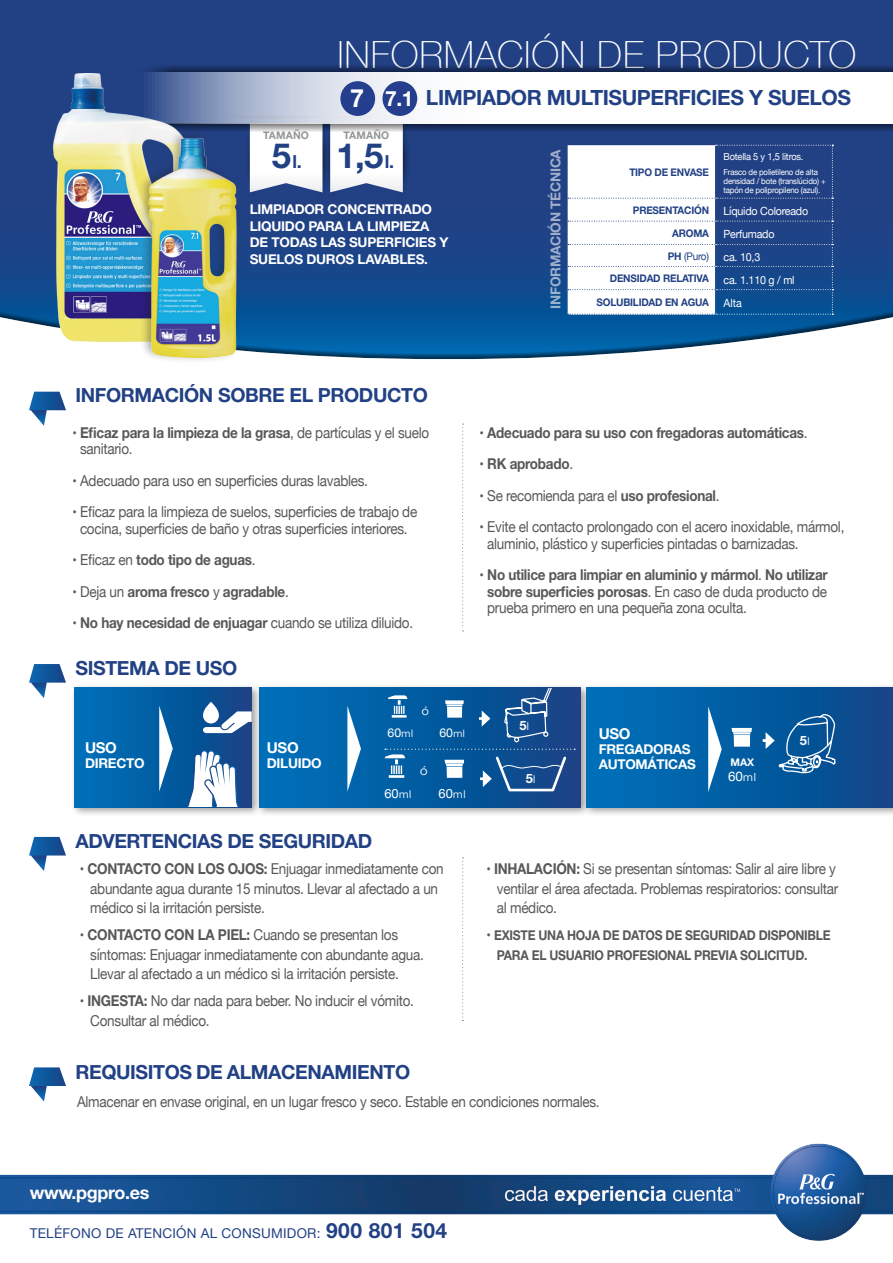
<style>
.page{position:relative;width:893px;height:1263px;background:#fff}
.page>*{position:absolute;margin:0;border:0;box-sizing:border-box;transform-origin:0 0}
.t1{font:100 37.5px "Helvetica Neue";letter-spacing:.02em;color:#fff}
.t2{font:700 34.65px "Helvetica Neue";color:#224185}
.t3{font:700 21px "Helvetica Neue";letter-spacing:-.02em;color:#224185}
.t4{font:700 21px "Helvetica Neue";color:#fff}
.t5{font:700 19.5px "Helvetica Neue";letter-spacing:-.02em;color:#224185}
.t6{font:700 18px "Helvetica Neue";letter-spacing:-.02em;color:#fff}
.t7{font:15px/31.5px "Helvetica Neue";letter-spacing:-.02em;color:#57585a;scale:.9 1}
.t8{font:700 15px "Helvetica Neue";letter-spacing:-.02em;color:#fff}
.t9{font:700 13.65px "Helvetica Neue";letter-spacing:-.02em;color:#fff}
.t10{font:700 13.5px/16.5px "Helvetica Neue";letter-spacing:-.02em;color:#fff}
.t11{font:700 13.5px/19.5px "Helvetica Neue";letter-spacing:-.02em;color:#57585a;scale:.9 1}
.t12{font:13.5px "Helvetica Neue";letter-spacing:.02em;color:#224185}
.t13{font:13.35px "Helvetica Neue";color:#fff}
.t14{font:12.9px "Helvetica Neue";color:#fff}
.t15{font:700 12.9px "Helvetica Neue";color:#fff}
.t16{font:12.45px "Gotham";color:#fff}
.t17{font:12.3px "Helvetica Neue";color:#fff}
.t18{font:11.85px "Gotham";color:#fff}
.t19{font:11.25px "Helvetica Neue";letter-spacing:-.02em;color:#fff;scale:.95 1}
.t20{font:700 10.5px "Helvetica Neue";letter-spacing:-.02em;color:#224185;scale:.95 1}
.t21{font:10.5px "Helvetica Neue";color:#224185;scale:.95 1}
.t22{font:700 10.5px "Helvetica Neue";color:#fff}
.t23{font:700 10.35px "Helvetica Neue";letter-spacing:.015em;color:#939598}
.t24{font:9.75px "Helvetica Neue";letter-spacing:-.02em;color:#fff;scale:.95 1}
.t25{font:8.25px/9px "Helvetica Neue";letter-spacing:-.02em;color:#fff;scale:.95 1}
.s1{font-size:25.05px}
.s2{font-size:18px}
.s3{font-weight:700}
.s4{font-weight:700;font-size:18px}
.s5{font-family:"Gotham";font-size:10.05px}
.s6{font-family:"Gotham";font-size:10.5px}
.s7{font-family:"Gotham";font-weight:400;font-size:10.5px}
.s8{font-family:"Gotham";font-size:10.95px}
.s9{font-weight:700;font-size:21px}
</style>
<div class="page">
<div style="left:0;top:0;width:893px;height:361px;background:#231f20;opacity:.6"></div>
<img style="left:252px;top:192px;width:7px;height:12px">
<img style="left:311px;top:136px;width:15px;height:68px">
<svg style="left:252px;top:136px;width:70px;height:56px"></svg>
<img style="left:326px;top:136px;width:14px;height:68px">
<img style="left:391px;top:136px;width:19px;height:68px">
<svg style="left:330px;top:136px;width:73px;height:56px"></svg>
<svg style="left:190px;top:123px;width:703px;height:13px;background:#4f6189"></svg>
<svg style="left:129px;top:60px;width:764px;height:12px;background:#1c3670"></svg>
<svg style="left:0;top:72px;width:893px;height:51px"></svg>
<img style="left:0;top:1143px;width:893px;height:98px">
<div style="left:255px;top:683px;width:336px;height:135px;background:#231f20;opacity:.44"></div>
<div style="left:259px;top:687px;width:322px;height:120px;background:linear-gradient(to right,#0072bc,#124385)"></div>
<svg style="left:568px;top:145px;width:265px;height:170px"></svg>
<svg style="left:29px;top:392px;width:37px;height:34px"></svg>
<svg style="left:29px;top:664px;width:37px;height:34px"></svg>
<svg style="left:29px;top:837px;width:37px;height:34px"></svg>
<svg style="left:29px;top:1067px;width:37px;height:34px"></svg>
<svg style="left:462px;top:857px;width:2px;height:164px"></svg>
<svg style="left:462px;top:423px;width:2px;height:208px"></svg>
<div style="left:71px;top:683px;width:191px;height:135px;background:#231f20;opacity:.44"></div>
<div style="left:75px;top:687px;width:177px;height:120px;background:linear-gradient(to right,#0072bc,#134485)"></div>
<div style="left:582px;top:683px;width:311px;height:135px;background:#231f20;opacity:.44"></div>
<div style="left:587px;top:687px;width:306px;height:120px;background:linear-gradient(to right,#0072bc,#0d4788)"></div>
<svg style="left:159px;top:706px;width:14px;height:85px"></svg>
<svg style="left:347px;top:706px;width:14px;height:85px"></svg>
<svg style="left:708px;top:706px;width:14px;height:86px"></svg>
<div style="left:382px;top:81px;width:35px;height:35px;background:#253f8e;border-radius:50%"></div>
<div style="left:340px;top:81px;width:35px;height:35px;background:#253f8e;border-radius:50%"></div>
<img style="left:53px;top:74px;width:137px;height:268px">
<svg style="left:203px;top:702px;width:49px;height:31px"></svg>
<svg style="left:187px;top:750px;width:55px;height:56px"></svg>
<svg style="left:385px;top:689px;width:190px;height:104px;background:#20629f"></svg>
<svg style="left:732px;top:728px;width:20px;height:6px"></svg>
<div style="left:734px;top:735px;width:16px;height:12px;background:#fff"></div>
<svg style="left:763px;top:712px;width:74px;height:90px;background:#1c65a2"></svg>
<img style="left:133px;top:131px;width:119px;height:230px">
<h1 class="t1" style="left:337px;top:32px;width:520px">INFORMACIÓN DE PRODUCTO</h1>
<h3 class="t4" style="left:350px;top:85px;width:65px"><span class="s1">7</span> 7.1</h3>
<p class="t23" style="left:263px;top:129px;width:47px">TAMAÑO</p>
<p class="t23" style="left:343px;top:129px;width:47px">TAMAÑO</p>
<h3 class="t3" style="left:426px;top:85px;width:427px">LIMPIADOR MULTISUPERFICIES Y SUELOS</h3>
<h2 class="t2" style="left:272px;top:134px;width:124px">5<span class="s2">l.</span> 1,5<span class="s2">l.</span></h2>
<p class="t10" style="left:250px;top:201px;width:200px">LIMPIADOR CONCENTRADO<br>LIQUIDO PARA LA LIMPIEZA<br>DE TODAS LAS SUPERFICIES Y<br>SUELOS DUROS LAVABLES.</p>
<p class="t9" style="left:547px;top:309px;width:161px;rotate:-90deg">INFORMACIÓN TÉCNICA</p>
<p class="t20" style="left:629px;top:165px;width:85px">TIPO DE ENVASE</p>
<p class="t24" style="left:724px;top:150px;width:86px">Botella 5 y 1,5 litros.</p>
<p class="t25" style="left:724px;top:167px;width:109px">Frasco de polietileno de alta densidad / bote (translúcido) + tapón de polipropileno (azul).</p>
<p class="t20" style="left:633px;top:203px;width:82px">PRESENTACIÓN</p>
<p class="t19" style="left:724px;top:204px;width:91px">Líquido Coloreado</p>
<p class="t20" style="left:672px;top:227px;width:40px">AROMA</p>
<p class="t19" style="left:724px;top:227px;width:55px">Perfumado</p>
<p class="t21" style="left:668px;top:250px;width:45px"><span class="s3">PH</span> (Puro)</p>
<p class="t19" style="left:724px;top:250px;width:40px">ca. 10,3</p>
<p class="t20" style="left:610px;top:272px;width:106px">DENSIDAD RELATIVA</p>
<p class="t19" style="left:724px;top:273px;width:76px">ca. 1.110 g / ml</p>
<p class="t20" style="left:597px;top:296px;width:120px">SOLUBILIDAD EN AGUA</p>
<p class="t19" style="left:724px;top:297px;width:21px">Alta</p>
<h3 class="t5" style="left:75px;top:383px;width:354px">INFORMACIÓN SOBRE EL PRODUCTO</h3>
<p class="t7" style="left:80px;top:424px;width:389px;line-height:16.5px;text-indent:-8px"><span class="s4">·</span> <span class="s3">Eficaz para la limpieza de la grasa</span>, de partículas y el suelo sanitario.</p>
<p class="t7" style="left:72px;top:464px;width:385px"><span class="s4">·</span> Adecuado para uso en superficies duras lavables.<br><span class="s4">·</span> Eficaz para la limpieza de suelos, superficies de trabajo de</p>
<p class="t7" style="left:72px;top:512px;width:380px;text-indent:8px">cocina, superficies de baño y otras superficies interiores. <span class="s4">·</span> Eficaz en <span class="s3">todo tipo de aguas</span>.<br><span class="s4">·</span> Deja un <span class="s3">aroma fresco</span> y <span class="s3">agradable</span>.<br><span class="s4">·</span> <span class="s3">No hay necesidad de enjuagar</span> cuando se utiliza diluido.</p>
<h3 class="t5" style="left:75px;top:656px;width:163px">SISTEMA DE USO</h3>
<p class="t8" style="left:85px;top:738px;width:33px">USO</p>
<p class="t10" style="left:85px;top:755px;width:61px">DIRECTO</p>
<p class="t8" style="left:267px;top:738px;width:33px">USO</p>
<p class="t10" style="left:267px;top:755px;width:56px">DILUIDO</p>
<p class="t18" style="left:422px;top:706px;width:9px">ó</p>
<p class="t17" style="left:388px;top:725px;width:27px">60<span class="s5">ml</span></p>
<p class="t17" style="left:439px;top:725px;width:27px">60<span class="s5">ml</span></p>
<p class="t16" style="left:420px;top:765px;width:10px">ó</p>
<p class="t14" style="left:384px;top:785px;width:29px">60<span class="s6">ml</span></p>
<p class="t14" style="left:439px;top:785px;width:29px">60<span class="s6">ml</span></p>
<h3 class="t5" style="left:75px;top:829px;width:298px">ADVERTENCIAS DE SEGURIDAD</h3>
<p class="t7" style="left:90px;top:859px;width:394px;line-height:19.5px;text-indent:-10px"><span class="s4">·</span> <span class="s3">CONTACTO CON LOS OJOS:</span> Enjuagar inmediatamente con abundante agua durante 15 minutos. Llevar al afectado a un médico si la irritación persiste.</p>
<p class="t7" style="left:90px;top:925px;width:372px;line-height:19.5px;text-indent:-10px"><span class="s4">·</span> <span class="s3">CONTACTO CON LA PIEL:</span> Cuando se presentan los síntomas: Enjuagar inmediatamente con abundante agua.<br>Llevar al afectado a un médico si la irritación persiste.</p>
<p class="t7" style="left:90px;top:991px;width:361px;line-height:19.5px;text-indent:-10px"><span class="s4">·</span> <span class="s3">INGESTA:</span> No dar nada para beber. No inducir el vómito.<br>Consultar al médico.</p>
<h3 class="t5" style="left:75px;top:1060px;width:336px">REQUISITOS DE ALMACENAMIENTO</h3>
<p class="t7" style="left:480px;top:416px;width:407px"><span class="s4">·</span> <span class="s3">Adecuado para su uso con fregadoras automáticas</span>.<br><span class="s4">·</span> <span class="s3">RK aprobado</span>.<br><span class="s4">·</span> Se recomienda para el <span class="s3">uso profesional</span>.<br><span class="s4">·</span> Evite el contacto prolongado con el acero inoxidable, mármol,</p>
<p class="t7" style="left:480px;top:527px;width:388px;text-indent:8px">aluminio, plástico y superficies pintadas o barnizadas.<br><span class="s4">·</span> <span class="s3">No utilice para limpiar en aluminio y mármol</span>. <span class="s3">No utilizar</span></p>
<p class="t7" style="left:487px;top:583px;width:379px;line-height:16.5px"><span class="s3">sobre superficies porosas</span>. En caso de duda producto de prueba primero en una pequeña zona oculta.</p>
<p class="t15" style="left:519px;top:718px;width:11px">5<span class="s7">l</span></p>
<p class="t15" style="left:526px;top:770px;width:11px">5<span class="s7">l</span></p>
<p class="t8" style="left:599px;top:724px;width:33px">USO</p>
<p class="t10" style="left:599px;top:741px;width:99px;line-height:15px">FREGADORAS<br>AUTOMÁTICAS</p>
<p class="t22" style="left:730px;top:755px;width:25px">MAX</p>
<p class="t13" style="left:728px;top:768px;width:30px">60<span class="s8">ml</span></p>
<p class="t15" style="left:800px;top:732px;width:11px">5<span class="s7">l</span></p>
<p class="t7" style="left:497px;top:859px;width:381px;line-height:19.5px;text-indent:-10px"><span class="s4">·</span> <span class="s3">INHALACIÓN:</span> Si se presentan síntomas: Salir al aire libre y ventilar el área afectada. Problemas respiratorios: consultar al médico.</p>
<p class="t11" style="left:497px;top:925px;width:372px;text-indent:-10px"><span class="s2">·</span> EXISTE UNA HOJA DE DATOS DE SEGURIDAD DISPONIBLE<br>PARA EL USUARIO PROFESIONAL PREVIA SOLICITUD.</p>
<p class="t7" style="left:77px;top:1086px;width:582px">Almacenar en envase original, en un lugar fresco y seco. Estable en condiciones normales.</p>
<p class="t6" style="left:30px;top:1181px;width:121px">www.pgpro.es</p>
<p class="t12" style="left:30px;top:1225px;width:419px">TELÉFONO DE ATENCIÓN AL CONSUMIDOR: <span class="s9">900 801 504</span></p>
</div>
